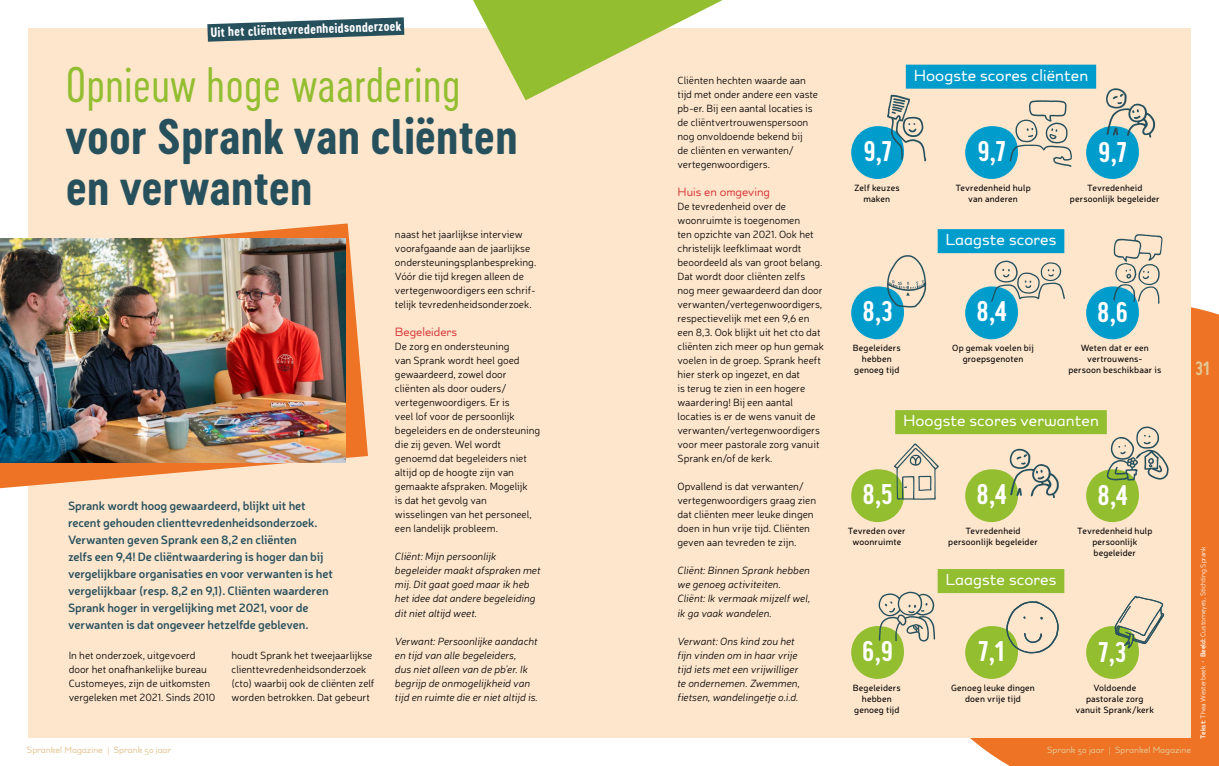
<style>
.page{position:relative;width:1219px;height:766px;background:#fff}
.page>*{position:absolute;margin:0;border:0;box-sizing:border-box;transform-origin:0 0}
.t1{font:46.5px/51.2px "Cervo Neue Bold Neue";color:#27505d}
.t2{font:46.5px "Cervo Neue Light Neue";color:#92be30}
.t3{font:26.5px "Cervo Neue Semi Bold Neue";color:#fff}
.t4{font:18px "Cervo Neue Semi Bold Neue";color:#e3c693}
.t5{font:16px "Kahlo Rounded Black Pro";letter-spacing:.005em;color:#fff}
.t6{font:12.5px "Cervo Neue Bold Neue";color:#fff}
.t7{font:600 12px/17px "Neris";letter-spacing:-.01em;color:#27505d}
.t8{font:12px "Kahlo Rounded Black Pro";color:#d93d3e}
.t9{font:300 10.5px/14px "Neris";color:#000}
.t10{font:italic 300 10.5px/14px "Neris";color:#000}
.t11{font:9px/10.8px "Neris";letter-spacing:.015em;color:#000;text-align:center}
.t12{font:9px "Kahlo Rounded Black Pro";color:#e3c693}
.t13{font:300 7px "Neris";color:#fff}
.s1{font-weight:600}
.s2{font-family:"Kahlo Rounded Bold Pro"}
</style>
<div class="page">
<svg style="left:883px;top:307px;width:336px;height:458px;background:#f08744"></svg>
<div style="left:28px;top:28px;width:1163px;height:709px;background:#fee6cd"></div>
<svg style="left:473px;top:0;width:250px;height:100px"></svg>
<svg style="left:207px;top:17px;width:198px;height:25px"></svg>
<div style="left:851px;top:126px;width:53px;height:53px;background:#009dcc;border-radius:50%"></div>
<div style="left:851px;top:286px;width:53px;height:53px;background:#009dcc;border-radius:50%"></div>
<div style="left:851px;top:469px;width:53px;height:53px;background:#92be30;border-radius:50%"></div>
<div style="left:851px;top:626px;width:53px;height:52px;background:#92be30;border-radius:50%"></div>
<div style="left:965px;top:126px;width:53px;height:53px;background:#009dcc;border-radius:50%"></div>
<div style="left:965px;top:286px;width:53px;height:53px;background:#009dcc;border-radius:50%"></div>
<div style="left:965px;top:469px;width:53px;height:53px;background:#92be30;border-radius:50%"></div>
<div style="left:965px;top:626px;width:53px;height:52px;background:#92be30;border-radius:50%"></div>
<div style="left:1086px;top:126px;width:53px;height:53px;background:#009dcc;border-radius:50%"></div>
<div style="left:1086px;top:286px;width:53px;height:53px;background:#009dcc;border-radius:50%"></div>
<div style="left:1086px;top:469px;width:53px;height:53px;background:#92be30;border-radius:50%"></div>
<div style="left:1086px;top:626px;width:53px;height:52px;background:#92be30;border-radius:50%"></div>
<div style="left:938px;top:229px;width:126px;height:24px;background:#009dcc"></div>
<div style="left:895px;top:410px;width:212px;height:24px;background:#92be30"></div>
<div style="left:938px;top:569px;width:126px;height:24px;background:#92be30"></div>
<svg style="left:887px;top:95px;width:39px;height:66px"></svg>
<svg style="left:887px;top:255px;width:39px;height:52px"></svg>
<svg style="left:894px;top:443px;width:45px;height:56px"></svg>
<svg style="left:879px;top:591px;width:56px;height:50px"></svg>
<svg style="left:1009px;top:100px;width:63px;height:67px"></svg>
<svg style="left:991px;top:260px;width:74px;height:42px"></svg>
<svg style="left:1006px;top:601px;width:53px;height:52px"></svg>
<svg style="left:1106px;top:88px;width:49px;height:50px"></svg>
<svg style="left:1113px;top:234px;width:49px;height:69px"></svg>
<svg style="left:1107px;top:426px;width:62px;height:54px"></svg>
<svg style="left:1010px;top:448px;width:49px;height:50px"></svg>
<svg style="left:0;top:223px;width:368px;height:265px"></svg>
<div style="left:906px;top:65px;width:190px;height:24px;background:#009dcc"></div>
<img style="left:0;top:238px;width:346px;height:224px">
<svg style="left:1115px;top:595px;width:49px;height:53px"></svg>
<p class="t6" style="left:210px;top:24px;width:192px;rotate:-2deg">Uit het cliënttevredenheidsonderzoek</p>
<h1 class="t2" style="left:66px;top:55px;width:396px">Opnieuw hoge waardering</h1>
<h1 class="t1" style="left:66px;top:110px;width:453px">voor Sprank van cliënten en verwanten</h1>
<p class="t7" style="left:68px;top:496px;width:266px">Sprank wordt hoog gewaardeerd, blijkt uit het recent gehouden clienttevredenheidsonderzoek.<br>Verwanten geven Sprank een 8,2 en cliënten<br>zelfs een 9,4! De cliëntwaardering is hoger dan bij vergelijkbare organisaties en voor verwanten is het vergelijkbaar (resp. 8,2 en 9,1). Cliënten waarderen Sprank hoger in vergelijking met 2021, voor de verwanten is dat ongeveer hetzelfde gebleven.</p>
<p class="t9" style="left:69px;top:647px;width:148px">In het onderzoek, uitgevoerd door het onafhankelijke bureau<br>Customeyes, zijn de uitkomsten vergeleken met 2021. Sinds 2010</p>
<p class="t9" style="left:231px;top:647px;width:144px">houdt Sprank het tweejaarlijkse clienttevredenheidsonderzoek (cto) waarbij ook de cliënten zelf worden betrokken. Dat gebeurt</p>
<p class="t9" style="left:395px;top:227px;width:143px">naast het jaarlijkse interview voorafgaande aan de jaarlijkse ondersteuningsplanbespreking.<br>Vóór die tijd kregen alleen de vertegenwoordigers een schrif&shy;telijk tevredenheidsonderzoek.</p>
<p class="t8" style="left:395px;top:325px;width:64px">Begeleiders</p>
<p class="t9" style="left:395px;top:339px;width:147px">De zorg en ondersteuning<br>van Sprank wordt heel goed gewaardeerd, zowel door cliënten als door ouders/ vertegenwoordigers. Er is<br>veel lof voor de persoonlijk begeleiders en de ondersteuning die zij geven. Wel wordt genoemd dat begeleiders niet altijd op de hoogte zijn van gemaakte afspraken. Mogelijk<br>is dat het gevolg van wisselingen van het personeel, een landelijk probleem.</p>
<p class="t10" style="left:395px;top:549px;width:147px">Cliënt: Mijn persoonlijk begeleider maakt afspraken met mij. Dit gaat goed maar ik heb het idee dat andere begeleiding dit niet altijd weet.</p>
<p class="t10" style="left:395px;top:633px;width:144px">Verwant: Persoonlijke aandacht en tijd van alle begeleiders,<br>dus niet alleen van de pb’er. Ik begrijp de onmogelijkheid van tijd en ruimte die er niet altijd is.</p>
<p class="t9" style="left:677px;top:73px;width:142px">Cliënten hechten waarde aan tijd met onder andere een vaste pb-er. Bij een aantal locaties is de cliëntvertrouwenspersoon nog onvoldoende bekend bij<br>de cliënten en verwanten/ vertegenwoordigers.</p>
<p class="t8" style="left:677px;top:185px;width:94px">Huis en omgeving</p>
<p class="t9" style="left:677px;top:199px;width:148px">De tevredenheid over de woonruimte is toegenomen<br>ten opzichte van 2021. Ook het christelijk leefklimaat wordt beoordeeld als van groot belang.<br>Dat wordt door cliënten zelfs nog meer gewaardeerd dan door verwanten/vertegenwoordigers, respectievelijk met een 9,6 en een 8,3. Ook blijkt uit het cto dat cliënten zich meer op hun gemak voelen in de groep. Sprank heeft hier sterk op ingezet, en dat<br>is terug te zien in een hogere waardering! Bij een aantal locaties is er de wens vanuit de verwanten/vertegenwoordigers voor meer pastorale zorg vanuit<br>Sprank en/of de kerk.</p>
<p class="t9" style="left:677px;top:479px;width:140px">Opvallend is dat verwanten/ vertegenwoordigers graag zien dat cliënten meer leuke dingen doen in hun vrije tijd. Cliënten geven aan tevreden te zijn.</p>
<p class="t10" style="left:677px;top:563px;width:134px">Cliënt: Binnen Sprank hebben we genoeg activiteiten.<br>Cliënt: Ik vermaak mijzelf wel, ik ga vaak wandelen.</p>
<p class="t10" style="left:677px;top:633px;width:124px">Verwant: Ons kind zou het fijn vinden om in haar vrije tijd iets met een vrijwilliger te ondernemen. Zwemmen, fietsen, wandelingetje o.i.d.</p>
<h3 class="t5" style="left:914px;top:66px;width:176px">Hoogste scores cliënten</h3>
<h2 class="t3" style="left:863px;top:133px;width:30px">9,7</h2>
<h2 class="t3" style="left:977px;top:133px;width:30px">9,7</h2>
<h2 class="t3" style="left:1098px;top:134px;width:30px">9,7</h2>
<p class="t11" style="left:854px;top:182px;width:47px">Zelf keuzes maken</p>
<p class="t11" style="left:955px;top:182px;width:77px">Tevredenheid hulp van anderen</p>
<p class="t11" style="left:1070px;top:182px;width:91px">Tevredenheid persoonlijk begeleider</p>
<h3 class="t5" style="left:945px;top:230px;width:112px">Laagste scores</h3>
<h2 class="t3" style="left:862px;top:293px;width:32px">8,3</h2>
<h2 class="t3" style="left:976px;top:293px;width:32px">8,4</h2>
<h2 class="t3" style="left:1097px;top:294px;width:32px">8,6</h2>
<p class="t11" style="left:853px;top:342px;width:49px">Begeleiders hebben genoeg tijd</p>
<p class="t11" style="left:952px;top:342px;width:83px">Op gemak voelen bij groepsgenoten</p>
<p class="t11" style="left:1068px;top:342px;width:94px">Weten dat er een vertrouwens-<br>persoon beschikbaar is</p>
<h3 class="t5" style="left:903px;top:411px;width:197px">Hoogste scores verwanten</h3>
<h2 class="t3" style="left:862px;top:476px;width:32px">8,5</h2>
<h2 class="t3" style="left:976px;top:476px;width:32px">8,4</h2>
<h2 class="t3" style="left:1097px;top:477px;width:32px">8,4</h2>
<p class="t11" style="left:848px;top:525px;width:59px">Tevreden over woonruimte</p>
<p class="t11" style="left:948px;top:525px;width:91px">Tevredenheid persoonlijk begeleider</p>
<p class="t11" style="left:1077px;top:525px;width:77px">Tevredenheid hulp persoonlijk begeleider</p>
<h3 class="t5" style="left:945px;top:570px;width:112px">Laagste scores</h3>
<h2 class="t3" style="left:862px;top:633px;width:32px">6,9</h2>
<h2 class="t3" style="left:979px;top:633px;width:28px">7,1</h2>
<h2 class="t3" style="left:1098px;top:633px;width:30px">7,3</h2>
<p class="t11" style="left:853px;top:682px;width:49px">Begeleiders hebben genoeg tijd</p>
<p class="t11" style="left:951px;top:682px;width:85px">Genoeg leuke dingen doen vrije tijd</p>
<p class="t11" style="left:1075px;top:682px;width:80px">Voldoende pastorale zorg vanuit Sprank/kerk</p>
<h3 class="t4" style="left:1195px;top:356px;width:16px">31</h3>
<p class="t13" style="left:1198px;top:738px;width:194px;rotate:-90deg"><span class="s1">Tekst:</span> Thea Westerbeek • <span class="s1">Beeld:</span> Customeyes, Stichting Sprank</p>
<p class="t12" style="left:27px;top:744px;width:146px">Sprankel Magazine <span class="s2">|</span> Sprank 50 jaar</p>
<p class="t12" style="left:1047px;top:744px;width:146px">Sprank 50 jaar <span class="s2">|</span> Sprankel Magazine</p>
</div>
